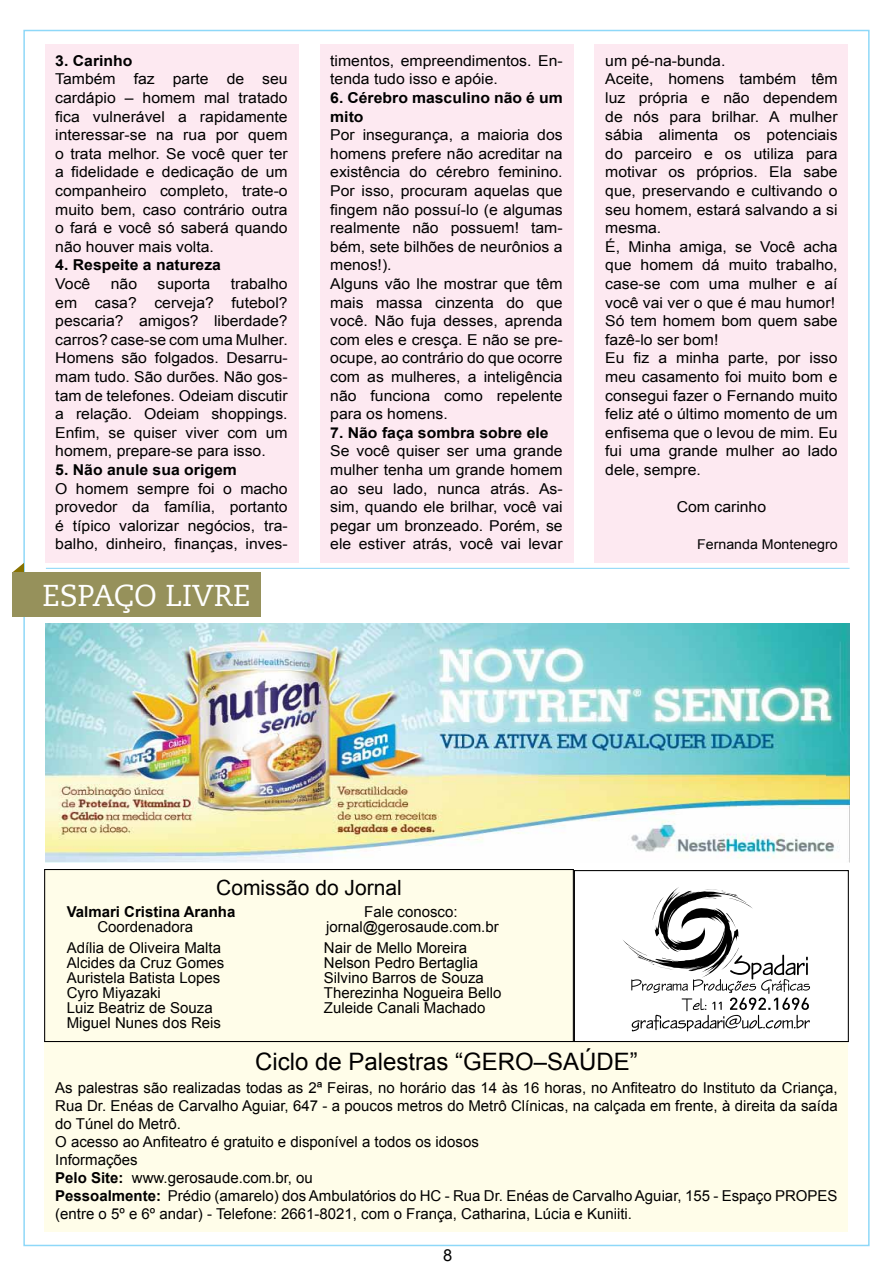
<style>
.page{position:relative;width:893px;height:1276px;background:#fff}
.page>*{position:absolute;margin:0;border:0;box-sizing:border-box;transform-origin:0 0}
.t1{font:30px "Caecilia LT Std";color:#fff}
.t2{font:24px "Arial";color:#000}
.t3{font:21px "Arial";color:#000}
.t4{font:16.5px "Arial";color:#000}
.t5{font:15px/18.6px "Arial";color:#000;text-align:justify;scale:1.05 1}
.t6{font:15px/15px "Arial";color:#000}
.t7{font:700 15px/18.6px "Arial";color:#000;scale:1.05 1}
.t8{font:700 15px "Arial";color:#000}
.t9{font:13.5px "Arial";color:#000;scale:1.05 1}
.s1{font-weight:700}
</style>
<div class="page">
<div style="left:23px;top:30px;width:847px;height:1216px;background:#fff;border:1px solid #8ed8f8"></div>
<div style="left:45px;top:1042px;width:803px;height:189px;background:#fffde9"></div>
<div style="left:44px;top:869px;width:530px;height:173px;background:#fffde9;border:1px solid #000"></div>
<svg style="left:13px;top:563px;width:11px;height:9px"></svg>
<div style="left:12px;top:572px;width:249px;height:45px;background:#96915b"></div>
<div style="left:45px;top:45px;width:253px;height:518px;background:#fde9f1"></div>
<div style="left:320px;top:45px;width:253px;height:518px;background:#fde9f1"></div>
<div style="left:595px;top:45px;width:253px;height:518px;background:#fde9f1"></div>
<svg style="left:623px;top:887px;width:187px;height:144px"></svg>
<div style="left:574px;top:870px;width:275px;height:172px;border:1px solid #000"></div>
<hr style="left:46px;top:568px;width:804px;height:1px;background:#8ed8f8">
<img style="left:46px;top:623px;width:804px;height:239px">
<p class="t7" style="left:55px;top:52px;width:75px">3. Carinho</p>
<p class="t5" style="left:55px;top:70px;width:223px">Também faz parte de seu cardápio – homem mal tratado fica vulnerável a rapidamente interessar-se na rua por quem o trata melhor. Se você quer ter a fidelidade e dedicação de um companheiro completo, trate-o muito bem, caso contrário outra o fará e você só saberá quando não houver mais volta.</p>
<p class="t7" style="left:55px;top:256px;width:159px">4. Respeite a natureza</p>
<p class="t5" style="left:55px;top:274px;width:35px">Você</p>
<p class="t5" style="left:111px;top:274px;width:27px">não</p>
<p class="t5" style="left:158px;top:274px;width:52px">suporta</p>
<p class="t5" style="left:55px;top:274px;width:223px;text-indent:175px">trabalho em casa? cerveja? futebol? pescaria? amigos? liberdade? carros? case-se com uma Mulher.<br>Homens são folgados. Desarru&shy;mam tudo. São durões. Não gos&shy;tam de telefones. Odeiam discutir a relação. Odeiam shoppings.<br>Enfim, se quiser viver com um homem, prepare-se para isso.</p>
<p class="t7" style="left:55px;top:461px;width:174px">5. Não anule sua origem</p>
<p class="t5" style="left:55px;top:479px;width:223px">O homem sempre foi o macho provedor da família, portanto é típico valorizar negócios, tra&shy;balho, dinheiro, finanças, inves-</p>
<h1 class="t1" style="left:43px;top:578px;width:209px">ESPAÇO LIVRE</h1>
<p class="t5" style="left:330px;top:51px;width:223px">timentos, empreendimentos. En&shy;tenda tudo isso e apóie.</p>
<p class="t7" style="left:330px;top:89px;width:223px">6. Cérebro masculino não é um mito</p>
<p class="t5" style="left:330px;top:126px;width:223px;text-align:left">Por insegurança, a maioria dos homens prefere não acreditar na existência do cérebro feminino.<br>Por isso, procuram aquelas que fingem não possuí-lo (e algumas realmente não possuem! tam&shy;bém, sete bilhões de neurônios a menos!).<br>Alguns vão lhe mostrar que têm mais massa cinzenta do que você. Não fuja desses, aprenda com eles e cresça. E não se pre&shy;ocupe, ao contrário do que ocorre com as mulheres, a inteligência não funciona como repelente para os homens.</p>
<p class="t7" style="left:330px;top:424px;width:209px">7. Não faça sombra sobre ele</p>
<p class="t5" style="left:330px;top:442px;width:223px">Se você quiser ser uma grande mulher tenha um grande homem ao seu lado, nunca atrás. As&shy;sim, quando ele brilhar, você vai pegar um bronzeado. Porém, se ele estiver atrás, você vai levar</p>
<p class="t5" style="left:605px;top:51px;width:223px;text-align:left">um pé-na-bunda.<br>Aceite, homens também têm luz própria e não dependem de nós para brilhar. A mulher sábia alimenta os potenciais do parceiro e os utiliza para motivar os próprios. Ela sabe que, preservando e cultivando o seu homem, estará salvando a si mesma.<br>É, Minha amiga, se Você acha que homem dá muito trabalho, case-se com uma mulher e aí você vai ver o que é mau humor!<br>Só tem homem bom quem sabe fazê-lo ser bom!<br>Eu fiz a minha parte, por isso meu casamento foi muito bom e consegui fazer o Fernando muito feliz até o último momento de um enfisema que o levou de mim. Eu fui uma grande mulher ao lado dele, sempre.</p>
<p class="t5" style="left:677px;top:498px;width:87px">Com carinho</p>
<p class="t9" style="left:697px;top:536px;width:135px">Fernanda Montenegro</p>
<h3 class="t3" style="left:216px;top:874px;width:187px">Comissão do Jornal</h3>
<p class="t8" style="left:67px;top:901px;width:170px">Valmari Cristina Aranha</p>
<p class="t6" style="left:67px;top:916px;width:156px;line-height:21px;text-align:center">Coordenadora<br>Adília de Oliveira Malta</p>
<p class="t6" style="left:67px;top:955px;width:159px">Alcides da Cruz Gomes<br>Auristela Batista Lopes<br>Cyro Miyazaki<br>Luiz Beatriz de Souza<br>Miguel Nunes dos Reis</p>
<p class="t6" style="left:326px;top:904px;width:174px;text-align:center">Fale conosco: jornal@gerosaude.com.br</p>
<p class="t6" style="left:324px;top:940px;width:179px">Nair de Mello Moreira<br>Nelson Pedro Bertaglia<br>Silvino Barros de Souza<br>Therezinha Nogueira Bello<br>Zuleide Canali Machado</p>
<h2 class="t2" style="left:255px;top:1046px;width:384px">Ciclo de Palestras “GERO–SAÚDE”</h2>
<p class="t6" style="left:55px;top:1078px;width:784px;line-height:18px">As palestras são realizadas todas as 2ª Feiras, no horário das 14 às 16 horas, no Anfiteatro do Instituto da Criança, Rua Dr. Enéas de Carvalho Aguiar, 647 - a poucos metros do Metrô Clínicas, na calçada em frente, à direita da saída do Túnel do Metrô.<br>O acesso ao Anfiteatro é gratuito e disponível a todos os idosos<br>Informações<br><span class="s1">Pelo Site:</span> www.gerosaude.com.br, ou<br><span class="s1">Pessoalmente:</span> Prédio (amarelo) dos Ambulatórios do HC - Rua Dr. Enéas de Carvalho Aguiar, 155 - Espaço PROPES (entre o 5º e 6º andar) - Telefone: 2661-8021, com o França, Catharina, Lúcia e Kuniiti.</p>
<p class="t4" style="left:443px;top:1244px;width:11px">8</p>
</div>
